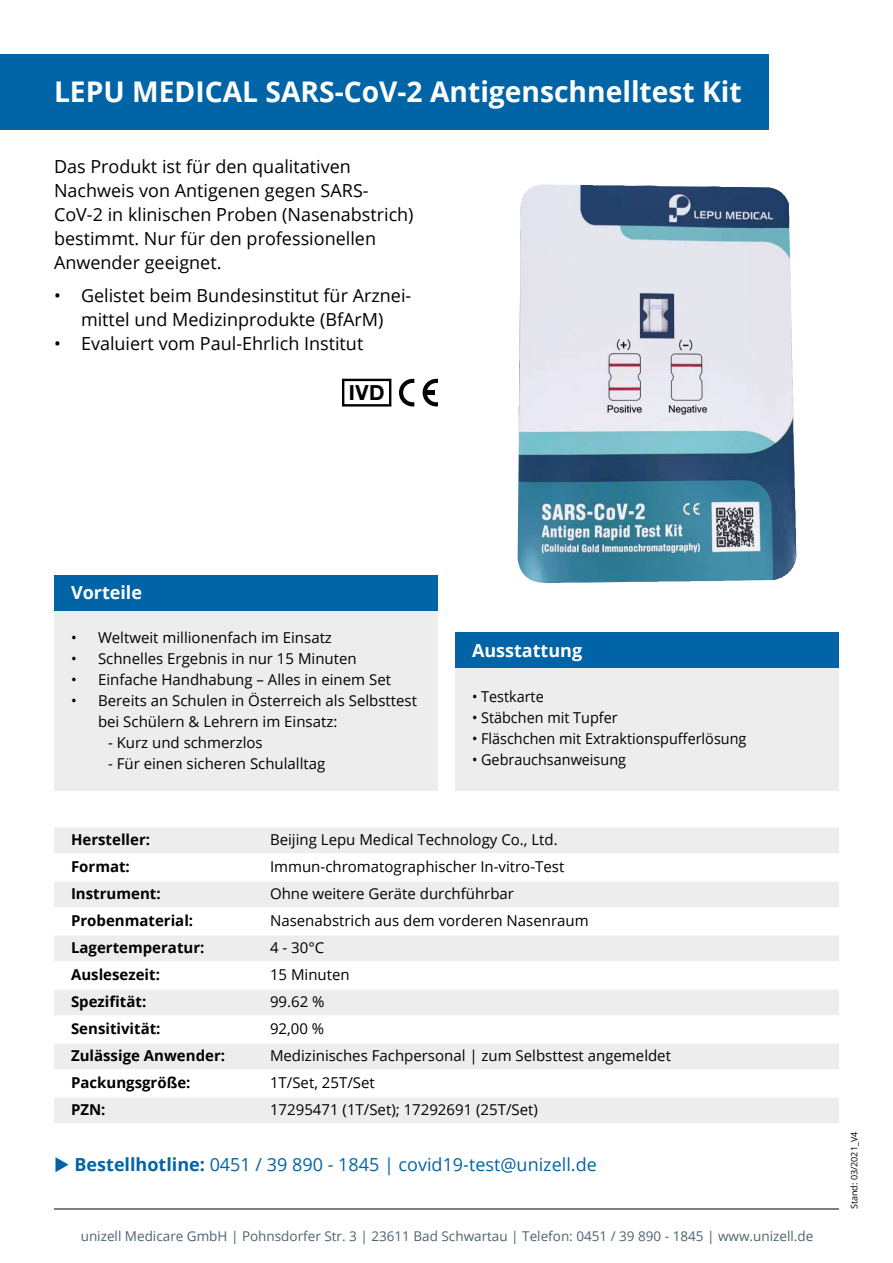
<style>
.page{position:relative;width:893px;height:1263px;background:#fff}
.page>*{position:absolute;margin:0;border:0;box-sizing:border-box;transform-origin:0 0}
.t1{font:700 28.5px "Open Sans";color:#fff}
.t2{font:700 20.85px "Helvetica Neue LT Std";color:#000}
.t3{font:18px/24px "Open Sans";color:#000}
.t4{font:18px "Open Sans";color:#0064a6}
.t5{font:700 18px "Open Sans";color:#fff}
.t6{font:15px/21px "Open Sans";color:#000}
.t7{font:700 15px "Open Sans";color:#000}
.t8{font:15px "Open Sans";color:#000;scale:.96 1}
.t9{font:13.5px "Open Sans";color:#4e646c}
.t10{font:9px "Open Sans";color:#000}
.s1{font-weight:700}
</style>
<div class="page">
<img style="left:518px;top:185px;width:279px;height:398px">
<div style="left:54px;top:610px;width:384px;height:181px;background:#ededed"></div>
<div style="left:455px;top:632px;width:384px;height:159px;background:#ededed"></div>
<div style="left:54px;top:575px;width:384px;height:35px;background:#0064a6"></div>
<div style="left:455px;top:632px;width:384px;height:36px;background:#0064a6"></div>
<div style="left:54px;top:827px;width:785px;height:26px;background:#ededed"></div>
<div style="left:54px;top:881px;width:785px;height:26px;background:#ededed"></div>
<div style="left:54px;top:935px;width:785px;height:26px;background:#ededed"></div>
<div style="left:54px;top:989px;width:785px;height:26px;background:#ededed"></div>
<div style="left:54px;top:1043px;width:785px;height:26px;background:#ededed"></div>
<div style="left:54px;top:1097px;width:785px;height:26px;background:#ededed"></div>
<div style="left:0;top:54px;width:769px;height:75px;background:#0064a6"></div>
<svg style="left:399px;top:379px;width:15px;height:27px"></svg>
<svg style="left:423px;top:379px;width:15px;height:27px"></svg>
<div style="left:426px;top:390px;width:9px;height:5px;background:#000"></div>
<div style="left:342px;top:379px;width:49px;height:27px;border:2px solid #000"></div>
<hr style="left:54px;top:1208px;width:785px;height:1px;background:#000">
<p class="t1" style="left:54px;top:72px;width:689px">LEPU MEDICAL SARS-CoV-2 Antigenschnelltest Kit</p>
<p class="t3" style="left:54px;top:154px;width:361px">Das Produkt ist für den qualitativen Nachweis von Antigenen gegen SARS-CoV-2 in klinischen Proben (Nasenabstrich) bestimmt. Nur für den professionellen Anwender geeignet.</p>
<p class="t3" style="left:54px;top:283px;width:359px;text-align:center">• Gelistet beim Bundesinstitut für Arznei&shy;mittel und Medizinprodukte (BfArM)</p>
<p class="t3" style="left:54px;top:331px;width:311px">• Evaluiert vom Paul-Ehrlich Institut</p>
<p class="t2" style="left:349px;top:380px;width:37px">IVD</p>
<p class="t5" style="left:71px;top:580px;width:73px">Vorteile</p>
<p class="t6" style="left:71px;top:627px;width:262px">• Weltweit millionenfach im Einsatz</p>
<p class="t6" style="left:71px;top:648px;width:287px">• Schnelles Ergebnis in nur 15 Minuten</p>
<p class="t6" style="left:71px;top:669px;width:322px">• Einfache Handhabung – Alles in einem Set</p>
<p class="t6" style="left:98px;top:690px;width:320px;text-indent:-27px">• Bereits an Schulen in Österreich als Selbsttest bei Schülern &amp; Lehrern im Einsatz:</p>
<p class="t6" style="left:108px;top:732px;width:156px">- Kurz und schmerzlos</p>
<p class="t6" style="left:108px;top:753px;width:219px">- Für einen sicheren Schulalltag</p>
<p class="t5" style="left:472px;top:638px;width:112px">Ausstattung</p>
<p class="t8" style="left:472px;top:686px;width:76px">• Testkarte</p>
<p class="t8" style="left:472px;top:707px;width:153px">• Stäbchen mit Tupfer</p>
<p class="t8" style="left:472px;top:728px;width:287px">• Fläschchen mit Extraktionspufferlösung</p>
<p class="t8" style="left:472px;top:749px;width:162px">• Gebrauchsanweisung</p>
<p class="t7" style="left:71px;top:828px;width:81px">Hersteller:</p>
<p class="t6" style="left:270px;top:828px;width:289px">Beijing Lepu Medical Technology Co., Ltd.</p>
<p class="t7" style="left:71px;top:855px;width:60px">Format:</p>
<p class="t6" style="left:270px;top:855px;width:296px">Immun-chromatographischer In-vitro-Test</p>
<p class="t7" style="left:71px;top:882px;width:91px">Instrument:</p>
<p class="t6" style="left:270px;top:882px;width:245px">Ohne weitere Geräte durchführbar</p>
<p class="t7" style="left:71px;top:909px;width:124px">Probenmaterial:</p>
<p class="t6" style="left:270px;top:909px;width:320px">Nasenabstrich aus dem vorderen Nasenraum</p>
<p class="t7" style="left:71px;top:936px;width:135px">Lagertemperatur:</p>
<p class="t6" style="left:270px;top:936px;width:56px">4 - 30°C</p>
<p class="t7" style="left:71px;top:963px;width:90px">Auslesezeit:</p>
<p class="t6" style="left:270px;top:963px;width:81px">15 Minuten</p>
<p class="t7" style="left:71px;top:990px;width:77px">Spezifität:</p>
<p class="t6" style="left:270px;top:990px;width:56px">99.62 %</p>
<p class="t7" style="left:71px;top:1017px;width:91px">Sensitivität:</p>
<p class="t6" style="left:270px;top:1017px;width:56px">92,00 %</p>
<p class="t7" style="left:71px;top:1044px;width:156px">Zulässige Anwender:</p>
<p class="t6" style="left:270px;top:1044px;width:402px">Medizinisches Fachpersonal | zum Selbsttest angemeldet</p>
<p class="t7" style="left:71px;top:1071px;width:121px">Packungsgröße:</p>
<p class="t6" style="left:270px;top:1071px;width:106px">1T/Set, 25T/Set</p>
<p class="t7" style="left:71px;top:1098px;width:36px">PZN:</p>
<p class="t6" style="left:270px;top:1098px;width:269px">17295471 (1T/Set); 17292691 (25T/Set)</p>
<p class="t4" style="left:54px;top:1152px;width:544px">◆ <span class="s1">Bestellhotline:</span> 0451 / 39 890 - 1845 | covid19-test@unizell.de</p>
<p class="t9" style="left:81px;top:1227px;width:734px">unizell Medicare GmbH | Pohnsdorfer Str. 3 | 23611 Bad Schwartau | Telefon: 0451 / 39 890 - 1845 | www.unizell.de</p>
<p class="t10" style="left:848px;top:1209px;width:79px;rotate:-90deg">Stand: 03/2021_V4</p>
</div>
